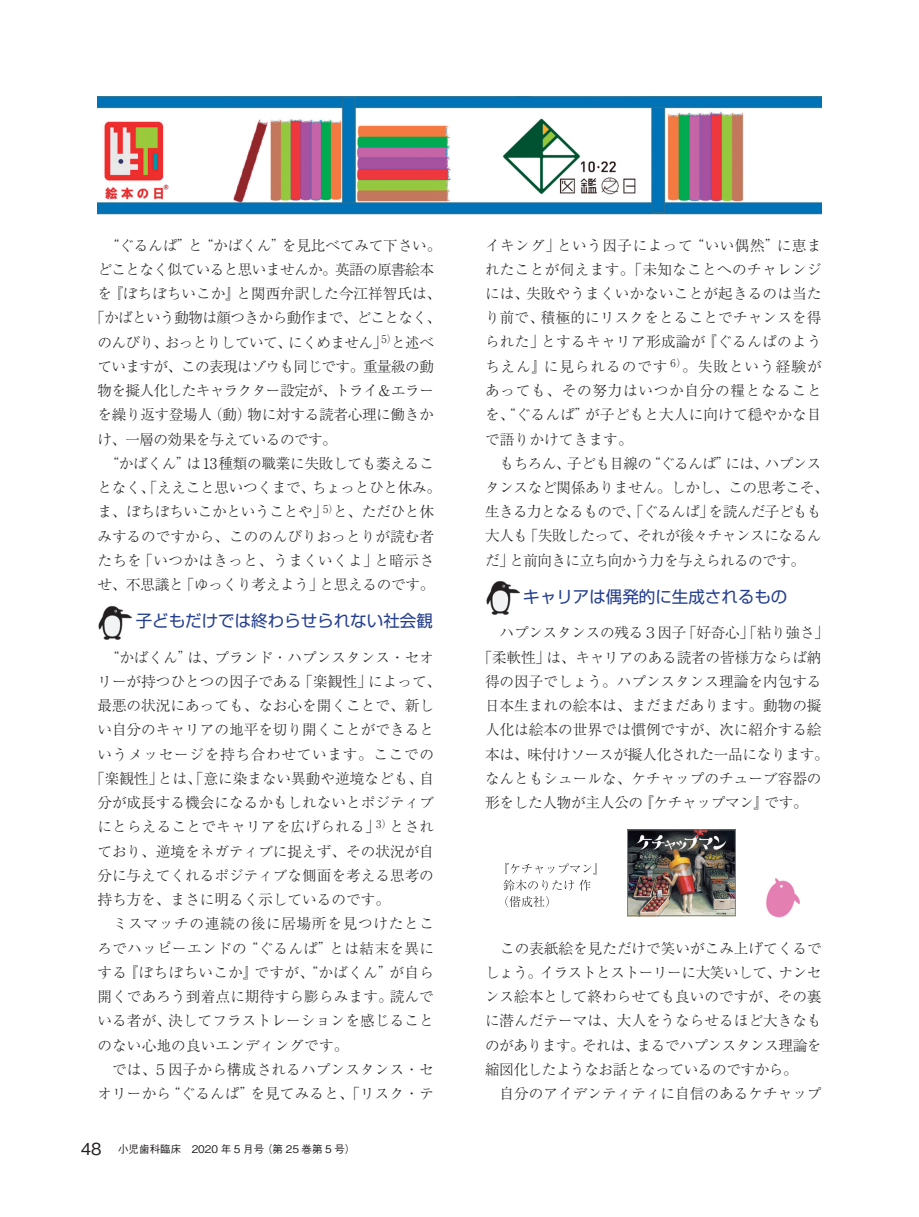
<style>
.page{position:relative;width:919px;height:1217px;background:#fff}
.page>*{position:absolute;margin:0;border:0;box-sizing:border-box;transform-origin:0 0}
.t1{font:16.5px "Shin Go Pro";color:#253f8e}
.t2{font:300 14.7px/24.3px "Ryumin Pro";color:#231f20}
.t3{font:300 14.7px "Ryumin Pro";letter-spacing:-.02em;color:#231f20}
.t4{font:300 14.7px "Ryumin Pro";letter-spacing:-.04em;color:#231f20}
.t5{font:300 14.7px "Ryumin Pro";letter-spacing:.025em;color:#231f20}
.t6{font:300 14.7px "Ryumin Pro";letter-spacing:.05em;color:#231f20}
.t7{font:300 14.7px "Ryumin Pro";letter-spacing:.02em;color:#231f20}
.t8{font:500 10.5px "Gothic BBB Pro";color:#231f20}
.s1{font-size:16.5px}
</style>
<div class="page">
<img style="left:97px;top:96px;width:724px;height:119px">
<div style="left:486px;top:118px;width:157px;height:82px;background:#fff"></div>
<img style="left:503px;top:118px;width:133px;height:77px">
<img style="left:98px;top:605px;width:34px;height:35px">
<img style="left:486px;top:580px;width:33px;height:35px">
<img style="left:766px;top:878px;width:33px;height:38px">
<img style="left:629px;top:831px;width:104px;height:82px">
<div style="left:627px;top:829px;width:108px;height:86px;border:1px solid #808285"></div>
<svg style="left:503px;top:863px;width:94px;height:44px"></svg>
<p class="t2" style="left:97px;top:232px;width:345px">　“ぐるんぱ”と“かばくん”を見比べてみて下さい。</p>
<p class="t4" style="left:97px;top:258px;width:338px">どことなく似ていると思いませんか。英語の原書絵本</p>
<p class="t2" style="left:97px;top:280px;width:345px">を『ぼちぼちいこか』と関西弁訳した今江祥智氏は、</p>
<p class="t4" style="left:90px;top:306px;width:352px">「かばという動物は顔つきから動作まで、どことなく、</p>
<p class="t4" style="left:97px;top:330px;width:338px">のんびり、おっとりしていて、にくめません」<sup>5）</sup>と述べ</p>
<p class="t4" style="left:97px;top:354px;width:338px">ていますが、この表現はゾウも同じです。重量級の動</p>
<p class="t4" style="left:97px;top:379px;width:338px">物を擬人化したキャラクター設定が、トライ＆エラー</p>
<p class="t3" style="left:97px;top:403px;width:338px">を繰り返す登場人（動）物に対する読者心理に働きか</p>
<p class="t4" style="left:97px;top:427px;width:241px">け、一層の効果を与えているのです。</p>
<p class="t3" style="left:97px;top:451px;width:338px">　“かばくん”は13種類の職業に失敗しても萎えるこ</p>
<p class="t3" style="left:97px;top:476px;width:345px">となく、「ええこと思いつくまで、ちょっとひと休み。</p>
<p class="t3" style="left:97px;top:500px;width:338px">ま、ぼちぼちいこかということや」<sup>5）</sup>と、ただひと休</p>
<p class="t2" style="left:97px;top:522px;width:338px">みするのですから、こののんびりおっとりが読む者</p>
<p class="t5" style="left:97px;top:548px;width:338px">たちを「いつかはきっと、うまくいくよ」と暗示さ</p>
<p class="t3" style="left:97px;top:572px;width:338px">せ、不思議と「ゆっくり考えよう」と思えるのです。</p>
<p class="t1" style="left:136px;top:607px;width:298px">子どもだけでは終わらせられない社会観</p>
<p class="t2" style="left:97px;top:643px;width:338px">　“かばくん”は、プランド・ハプンスタンス・セオ</p>
<p class="t2" style="left:97px;top:668px;width:345px">リーが持つひとつの因子である「楽観性」によって、</p>
<p class="t2" style="left:97px;top:692px;width:338px">最悪の状況にあっても、なお心を開くことで、新し</p>
<p class="t2" style="left:97px;top:716px;width:338px">い自分のキャリアの地平を切り開くことができると</p>
<p class="t6" style="left:97px;top:742px;width:338px">いうメッセージを持ち合わせています。ここでの</p>
<p class="t2" style="left:90px;top:764px;width:345px">「楽観性」とは、「意に染まない異動や逆境なども、自</p>
<p class="t2" style="left:97px;top:789px;width:338px">分が成長する機会になるかもしれないとポジティブ</p>
<p class="t2" style="left:97px;top:813px;width:338px">にとらえることでキャリアを広げられる」<sup>3）</sup>とされ</p>
<p class="t2" style="left:97px;top:837px;width:338px">ており、逆境をネガティブに捉えず、その状況が自</p>
<p class="t2" style="left:97px;top:861px;width:338px">分に与えてくれるポジティブな側面を考える思考の</p>
<p class="t2" style="left:97px;top:886px;width:294px">持ち方を、まさに明るく示しているのです。</p>
<p class="t6" style="left:97px;top:912px;width:338px">　ミスマッチの連続の後に居場所を見つけたとこ</p>
<p class="t5" style="left:97px;top:936px;width:338px">ろでハッピーエンドの“ぐるんぱ”とは結末を異に</p>
<p class="t7" style="left:97px;top:960px;width:338px">する『ぼちぼちいこか』ですが、“かばくん”が自ら</p>
<p class="t2" style="left:97px;top:983px;width:338px">開くであろう到着点に期待すら膨らみます。読んで</p>
<p class="t2" style="left:97px;top:1007px;width:338px">いる者が、決してフラストレーションを感じること</p>
<p class="t2" style="left:97px;top:1031px;width:252px">のない心地の良いエンディングです。</p>
<p class="t2" style="left:97px;top:1055px;width:338px">　では、５因子から構成されるハプンスタンス・セ</p>
<p class="t2" style="left:97px;top:1079px;width:338px">オリーから“ぐるんぱ”を見てみると、「リスク・テ</p>
<p class="t8" style="left:81px;top:1140px;width:276px"><span class="s1">48　</span>小児歯科臨床　2020 年 5 月号（第 25 巻第 5 号）</p>
<p class="t2" style="left:485px;top:232px;width:345px">イキング」という因子によって“いい偶然”に恵まれたことが伺えます。「未知なことへのチャレンジには、失敗やうまくいかないことが起きるのは当たり前で、積極的にリスクをとることでチャンスを得られた」とするキャリア形成論が『ぐるんぱのようちえん』に見られるのです <sup>6）</sup>。失敗という経験があっても、その努力はいつか自分の糧となることを、“ぐるんぱ”が子どもと大人に向けて穏やかな目で語りかけてきます。<br>　もちろん、子ども目線の“ぐるんぱ”には、ハプンスタンスなど関係ありません。しかし、この思考こそ、生きる力となるもので、「ぐるんぱ」を読んだ子どもも大人も「失敗したって、それが後々チャンスになるんだ」と前向きに立ち向かう力を与えられるのです。</p>
<p class="t1" style="left:523px;top:583px;width:265px">キャリアは偶発的に生成されるもの</p>
<p class="t3" style="left:485px;top:621px;width:345px">　ハプンスタンスの残る３因子「好奇心」「粘り強さ」</p>
<p class="t2" style="left:477px;top:643px;width:345px">「柔軟性」は、キャリアのある読者の皆様方ならば納</p>
<p class="t2" style="left:485px;top:668px;width:338px">得の因子でしょう。ハプンスタンス理論を内包する</p>
<p class="t2" style="left:485px;top:692px;width:338px">日本生まれの絵本は、まだまだあります。動物の擬</p>
<p class="t2" style="left:485px;top:716px;width:338px">人化は絵本の世界では慣例ですが、次に紹介する絵</p>
<p class="t3" style="left:485px;top:742px;width:345px">本は、味付けソースが擬人化された一品になります。</p>
<p class="t2" style="left:485px;top:764px;width:338px">なんともシュールな、ケチャップのチューブ容器の</p>
<p class="t3" style="left:485px;top:790px;width:324px">形をした人物が主人公の『ケチャップマン』です。</p>
<p class="t2" style="left:485px;top:934px;width:338px">　この表紙絵を見ただけで笑いがこみ上げてくるでしょう。イラストとストーリーに大笑いして、ナンセンス絵本として終わらせても良いのですが、その裏に潜んだテーマは、大人をうならせるほど大きなものがあります。それは、まるでハプンスタンス理論を縮図化したようなお話となっているのですから。<br>　自分のアイデンティティに自信のあるケチャップ</p>
</div>
